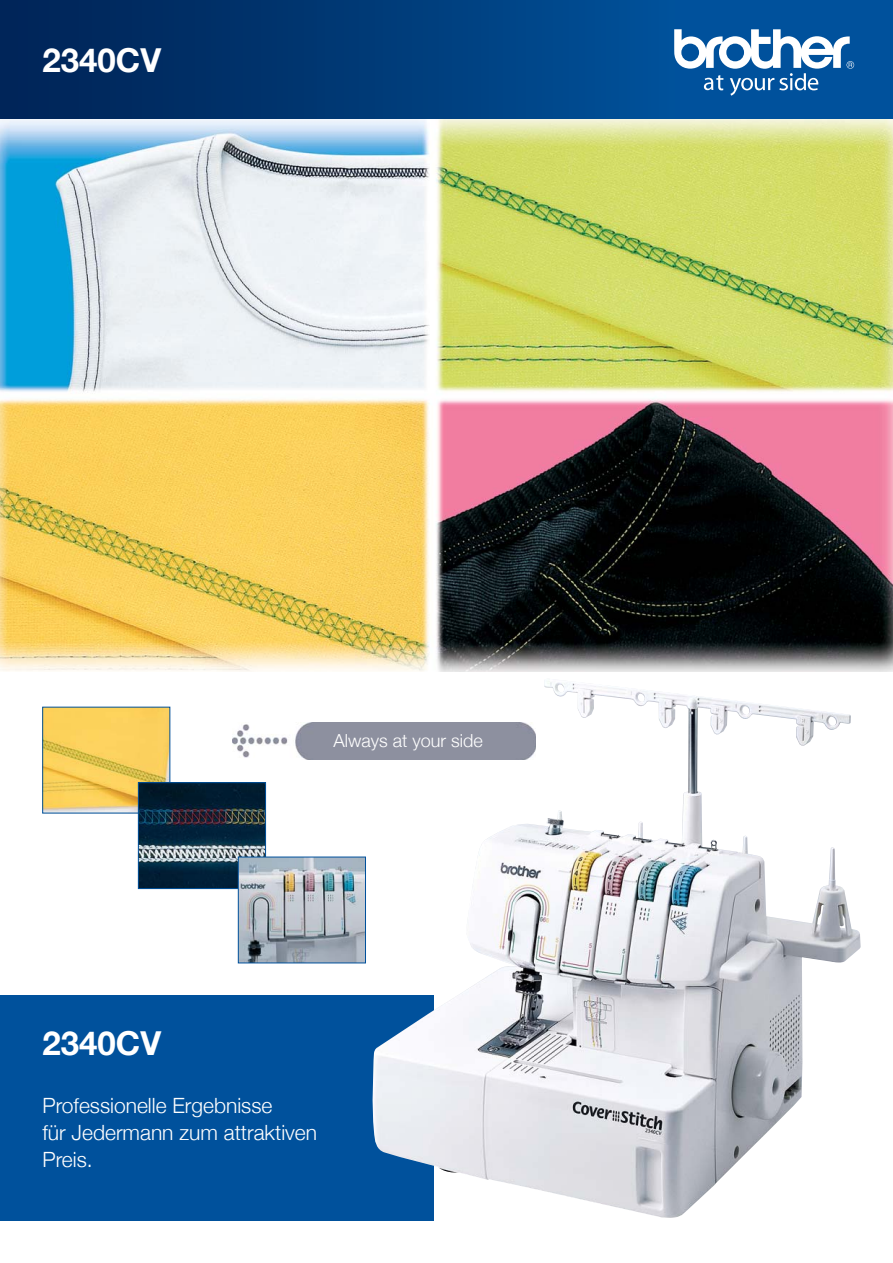
<style>
.page{position:relative;width:893px;height:1263px;background:#fff}
.page>*{position:absolute;margin:0;border:0;box-sizing:border-box;transform-origin:0 0}
.t1{font:700 33px "Helvetica Neue";color:#fff}
.t2{font:300 21px/27px "Helvetica Neue";color:#fff}
.t3{font:300 18px "Helvetica Neue";color:#fff}
</style>
<div class="page">
<div style="left:0;top:0;width:893px;height:119px;background:#00519c"></div>
<div style="left:0;top:0;width:674px;height:119px;background:linear-gradient(to right,#002253,#005098)"></div>
<svg style="left:674px;top:29px;width:180px;height:67px"></svg>
<div style="left:0;top:995px;width:434px;height:225px;background:#00519c"></div>
<img style="left:370px;top:680px;width:491px;height:541px">
<img style="left:44px;top:709px;width:124px;height:102px">
<img style="left:140px;top:784px;width:124px;height:103px">
<div style="left:138px;top:782px;width:128px;height:107px;border:1px solid #00519c"></div>
<img style="left:240px;top:859px;width:124px;height:102px">
<div style="left:238px;top:857px;width:128px;height:106px;border:1px solid #00519c"></div>
<img style="left:233px;top:723px;width:303px;height:37px">
<img style="left:0;top:119px;width:893px;height:553px">
<h1 class="t1" style="left:42px;top:40px;width:120px">2340CV</h1>
<p class="t3" style="left:333px;top:729px;width:151px">Always at your side</p>
<h1 class="t1" style="left:42px;top:1023px;width:120px">2340CV</h1>
<p class="t2" style="left:42px;top:1092px;width:276px">Professionelle Ergebnisse<br>für Jedermann zum attraktiven<br>Preis.</p>
</div>
